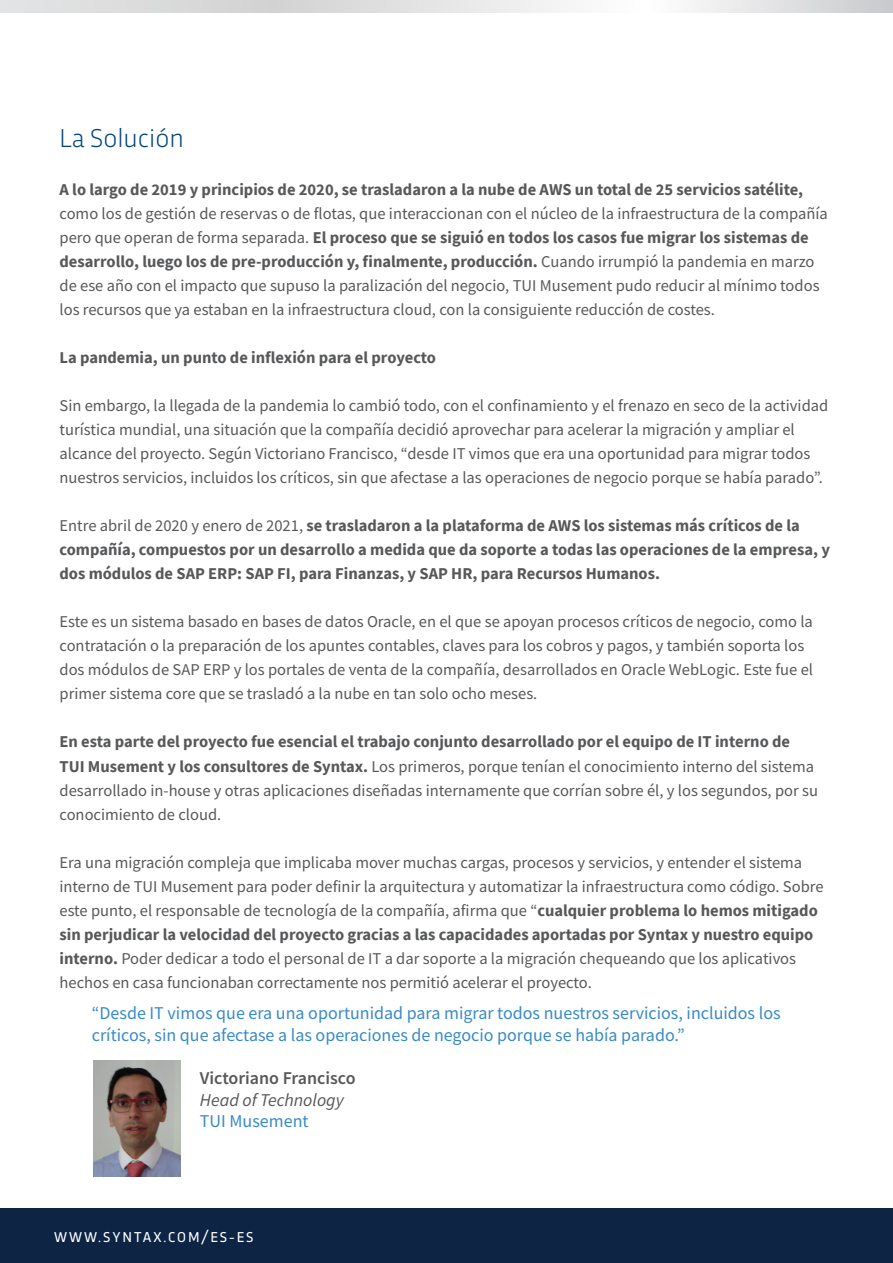
<style>
.page{position:relative;width:893px;height:1263px;background:#fff}
.page>*{position:absolute;margin:0;border:0;box-sizing:border-box;transform-origin:0 0}
.t1{font:300 27px "Trasandina W03";color:#00447b}
.t2{font:18px/21.6px "Source Sans Pro";color:#388ac6}
.t3{font:600 18px/21.6px "Source Sans Pro";color:#57585a}
.t4{font:16.5px/24px "Source Sans Pro";color:#57585a}
.t5{font:700 16.5px/24px "Source Sans Pro";color:#57585a}
.t6{font:15px "Trasandina W03";letter-spacing:.13em;color:#fff}
.s1{font-weight:700}
.s2{font-weight:400}
.s3{font-weight:400;font-style:italic}
</style>
<div class="page">
<div style="left:0;top:1209px;width:893px;height:54px;background:#0d2445"></div>
<svg style="left:0;top:0;width:893px;height:13px"></svg>
<img style="left:93px;top:1060px;width:88px;height:116px">
<p class="t1" style="left:60px;top:119px;width:126px">La Solución</p>
<p class="t4" style="left:60px;top:178px;width:770px"><span class="s1">A lo largo de 2019 y principios de 2020, se trasladaron a la nube de AWS un total de 25 servicios satélite, </span>como los de gestión de reservas o de flotas, que interaccionan con el núcleo de la infraestructura de la compañía pero que operan de forma separada. <span class="s1">El proceso que se siguió en todos los casos fue migrar los sistemas de desarrollo, luego los de pre-producción y, finalmente, producción.</span> Cuando irrumpió la pandemia en marzo de ese año con el impacto que supuso la paralización del negocio, TUI Musement pudo reducir al mínimo todos los recursos que ya estaban en la infraestructura cloud, con la consiguiente reducción de costes.</p>
<p class="t5" style="left:60px;top:346px;width:378px">La pandemia, un punto de inflexión para el proyecto</p>
<p class="t4" style="left:60px;top:394px;width:770px">Sin embargo, la llegada de la pandemia lo cambió todo, con el confinamiento y el frenazo en seco de la actividad turística mundial, una situación que la compañía decidió aprovechar para acelerar la migración y ampliar el alcance del proyecto. Según Victoriano Francisco, “desde IT vimos que era una oportunidad para migrar todos nuestros servicios, incluidos los críticos, sin que afectase a las operaciones de negocio porque se había parado”.</p>
<p class="t5" style="left:60px;top:514px;width:772px"><span class="s2">Entre abril de 2020 y enero de 2021,</span> se trasladaron a la plataforma de AWS los sistemas más críticos de la compañía, compuestos por un desarrollo a medida que da soporte a todas las operaciones de la empresa, y dos módulos de SAP ERP: SAP FI, para Finanzas, y SAP HR, para Recursos Humanos.</p>
<p class="t4" style="left:60px;top:610px;width:755px">Este es un sistema basado en bases de datos Oracle, en el que se apoyan procesos críticos de negocio, como la contratación o la preparación de los apuntes contables, claves para los cobros y pagos, y también soporta los dos módulos de SAP ERP y los portales de venta de la compañía, desarrollados en Oracle WebLogic. Este fue el primer sistema core que se trasladó a la nube en tan solo ocho meses.</p>
<p class="t4" style="left:60px;top:730px;width:760px"><span class="s1">En esta parte del proyecto fue esencial el trabajo conjunto desarrollado por el equipo de IT interno de TUI Musement y los consultores de Syntax.</span> Los primeros, porque tenían el conocimiento interno del sistema desarrollado in-house y otras aplicaciones diseñadas internamente que corrían sobre él, y los segundos, por su conocimiento de cloud.</p>
<p class="t4" style="left:60px;top:850px;width:765px">Era una migración compleja que implicaba mover muchas cargas, procesos y servicios, y entender el sistema interno de TUI Musement para poder definir la arquitectura y automatizar la infraestructura como código. Sobre este punto, el responsable de tecnología de la compañía, afirma que “<span class="s1">cualquier problema lo hemos mitigado sin perjudicar la velocidad del proyecto gracias a las capacidades aportadas por Syntax y nuestro equipo interno.</span> Poder dedicar a todo el personal de IT a dar soporte a la migración chequeando que los aplicativos hechos en casa funcionaban correctamente nos permitió acelerar el proyecto.</p>
<p class="t2" style="left:92px;top:1002px;width:690px">“Desde IT vimos que era una oportunidad para migrar todos nuestros servicios, incluidos los críticos, sin que afectase a las operaciones de negocio porque se había parado.”</p>
<p class="t3" style="left:200px;top:1067px;width:157px">Victoriano Francisco<br><span class="s3">Head of Technology</span></p>
<p class="t2" style="left:200px;top:1110px;width:110px">TUI Musement</p>
<p class="t6" style="left:54px;top:1226px;width:201px">WWW.SYNTAX.COM/ES-ES</p>
</div>
